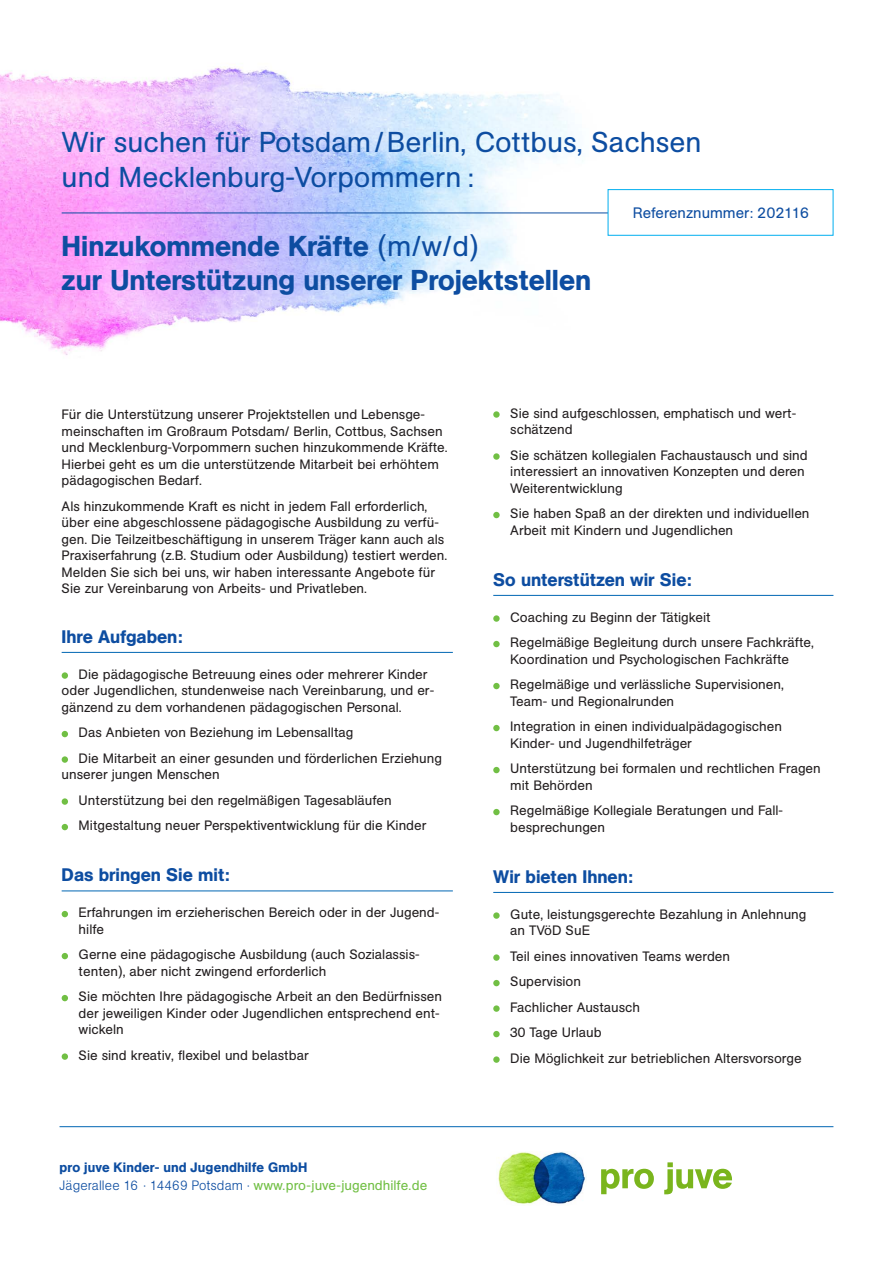
<style>
.page{position:relative;width:893px;height:1263px;background:#fff}
.page>*{position:absolute;margin:0;border:0;box-sizing:border-box;transform-origin:0 0}
.t1{font:28.5px/34.5px "AG Book Pro";color:#0d4da1}
.t2{font:500 28.5px/34.5px "AG Book Pro";color:#0d4da1}
.t3{font:500 18px "AG Book Pro";color:#0d4da1}
.t4{font:15px "AG Book Pro";color:#0d4da1}
.t5{font:13.5px/16.5px "AG Book Pro";color:#231f20}
.t6{font:500 13.5px/18px "AG Book Pro";letter-spacing:.01em;color:#0d4da1}
.s1{font-weight:400}
.s2{font-weight:300}
.s3{font-weight:400;color:#71bf44}
</style>
<div class="page">
<img style="left:0;top:66px;width:608px;height:394px">
<hr style="left:62px;top:652px;width:391px;height:1px;background:#0166b3">
<hr style="left:62px;top:891px;width:391px;height:1px;background:#0166b3">
<div style="left:62px;top:672px;width:6px;height:7px;background:#71bf44;border-radius:50%"></div>
<svg style="left:62px;top:731px;width:6px;height:6px"></svg>
<div style="left:62px;top:756px;width:6px;height:7px;background:#71bf44;border-radius:50%"></div>
<div style="left:62px;top:798px;width:6px;height:7px;background:#71bf44;border-radius:50%"></div>
<svg style="left:62px;top:824px;width:6px;height:6px"></svg>
<svg style="left:62px;top:911px;width:6px;height:6px"></svg>
<svg style="left:62px;top:953px;width:6px;height:6px"></svg>
<svg style="left:62px;top:995px;width:6px;height:6px"></svg>
<div style="left:62px;top:1053px;width:6px;height:7px;background:#71bf44;border-radius:50%"></div>
<hr style="left:493px;top:595px;width:340px;height:1px;background:#0166b3">
<hr style="left:493px;top:892px;width:340px;height:1px;background:#0166b3">
<svg style="left:493px;top:411px;width:7px;height:7px"></svg>
<svg style="left:493px;top:453px;width:7px;height:7px"></svg>
<div style="left:493px;top:512px;width:7px;height:6px;background:#71bf44;border-radius:50%"></div>
<svg style="left:493px;top:615px;width:7px;height:7px"></svg>
<div style="left:493px;top:641px;width:7px;height:6px;background:#71bf44;border-radius:50%"></div>
<div style="left:493px;top:683px;width:7px;height:6px;background:#71bf44;border-radius:50%"></div>
<div style="left:493px;top:725px;width:7px;height:6px;background:#71bf44;border-radius:50%"></div>
<div style="left:493px;top:767px;width:7px;height:6px;background:#71bf44;border-radius:50%"></div>
<div style="left:493px;top:809px;width:7px;height:6px;background:#71bf44;border-radius:50%"></div>
<svg style="left:493px;top:912px;width:7px;height:7px"></svg>
<svg style="left:493px;top:954px;width:7px;height:7px"></svg>
<div style="left:493px;top:980px;width:7px;height:6px;background:#71bf44;border-radius:50%"></div>
<svg style="left:493px;top:1005px;width:7px;height:7px"></svg>
<div style="left:493px;top:1031px;width:7px;height:6px;background:#71bf44;border-radius:50%"></div>
<svg style="left:493px;top:1056px;width:7px;height:7px"></svg>
<hr style="left:62px;top:213px;width:771px;height:1px;background:#0d4da1">
<hr style="left:60px;top:1126px;width:773px;height:1px;background:#0166b3">
<img style="left:498px;top:1152px;width:88px;height:52px">
<svg style="left:601px;top:1162px;width:131px;height:32px"></svg>
<div style="left:608px;top:190px;width:225px;height:45px;background:#fff"></div>
<div style="left:608px;top:189px;width:225px;height:47px;border:1px solid #00aeef"></div>
<h1 class="t1" style="left:62px;top:124px;width:641px">Wir suchen für Potsdam/Berlin, Cottbus, Sachsen und Mecklenburg-Vorpommern :</h1>
<h1 class="t2" style="left:62px;top:228px;width:531px">Hinzukommende Kräfte <span class="s1">(m/w/d)<br></span>zur Unterstützung unserer Projektstellen</h1>
<p class="t4" style="left:633px;top:203px;width:177px">Referenznummer: 202116</p>
<p class="t5" style="left:62px;top:406px;width:387px">Für die Unterstützung unserer Projektstellen und Lebensge&shy;meinschaften im Großraum Potsdam/ Berlin, Cottbus, Sachsen und Mecklenburg-Vorpommern suchen hinzukommende Kräfte.<br>Hierbei geht es um die unterstützende Mitarbeit bei erhöhtem pädagogischen Bedarf.</p>
<p class="t5" style="left:62px;top:498px;width:387px">Als hinzukommende Kraft es nicht in jedem Fall erforderlich, über eine abgeschlossene pädagogische Ausbildung zu verfü&shy;gen. Die Teilzeitbeschäftigung in unserem Träger kann auch als Praxiserfahrung (z.B. Studium oder Ausbildung) testiert werden.<br>Melden Sie sich bei uns, wir haben interessante Angebote für Sie zur Vereinbarung von Arbeits- und Privatleben.</p>
<h2 class="t3" style="left:62px;top:625px;width:123px">Ihre Aufgaben:</h2>
<p class="t5" style="left:62px;top:666px;width:374px;text-indent:17px">Die pädagogische Betreuung eines oder mehrerer Kinder oder Jugendlichen, stundenweise nach Vereinbarung, und er&shy;gänzend zu dem vorhandenen pädagogischen Personal.</p>
<p class="t5" style="left:79px;top:720px;width:365px;line-height:25.5px">Das Anbieten von Beziehung im Lebensalltag<br>Die Mitarbeit an einer gesunden und förderlichen Erziehung</p>
<p class="t5" style="left:79px;top:762px;width:349px;line-height:25.5px;text-indent:-17px">unserer jungen Menschen<br>Unterstützung bei den regelmäßigen Tagesabläufen<br>Mitgestaltung neuer Perspektiventwicklung für die Kinder</p>
<h2 class="t3" style="left:62px;top:863px;width:169px">Das bringen Sie mit:</h2>
<p class="t5" style="left:79px;top:904px;width:362px">Erfahrungen im erzieherischen Bereich oder in der Jugend&shy;hilfe</p>
<p class="t5" style="left:79px;top:946px;width:342px">Gerne eine pädagogische Ausbildung (auch Sozialassis&shy;tenten), aber nicht zwingend erforderlich</p>
<p class="t5" style="left:79px;top:988px;width:365px">Sie möchten Ihre pädagogische Arbeit an den Bedürfnissen der jeweiligen Kinder oder Jugendlichen entsprechend ent&shy;wickeln</p>
<p class="t5" style="left:79px;top:1047px;width:232px">Sie sind kreativ, flexibel und belastbar</p>
<p class="t6" style="left:60px;top:1158px;width:369px">pro juve Kinder- und Jugendhilfe GmbH<br><span class="s2">Jägerallee 16 · 14469 Potsdam ·</span> <span class="s3">www.pro-juve-jugendhilfe.de</span></p>
<p class="t5" style="left:510px;top:405px;width:287px">Sie sind aufgeschlossen, emphatisch und wert&shy;schätzend</p>
<p class="t5" style="left:510px;top:447px;width:299px">Sie schätzen kollegialen Fachaustausch und sind interessiert an innovativen Konzepten und deren<br>Weiterentwicklung</p>
<p class="t5" style="left:510px;top:505px;width:301px">Sie haben Spaß an der direkten und individuellen<br>Arbeit mit Kindern und Jugendlichen</p>
<h2 class="t3" style="left:493px;top:568px;width:200px">So unterstützen wir Sie:</h2>
<p class="t5" style="left:510px;top:604px;width:305px;line-height:25.5px">Coaching zu Beginn der Tätigkeit<br>Regelmäßige Begleitung durch unsere Fachkräfte,</p>
<p class="t5" style="left:510px;top:646px;width:280px;line-height:25.5px">Koordination und Psychologischen Fachkräfte<br>Regelmäßige und verlässliche Supervisionen,</p>
<p class="t5" style="left:510px;top:688px;width:273px;line-height:25.5px">Team- und Regionalrunden<br>Integration in einen individualpädagogischen</p>
<p class="t5" style="left:510px;top:730px;width:312px;line-height:25.5px">Kinder- und Jugendhilfeträger<br>Unterstützung bei formalen und rechtlichen Fragen</p>
<p class="t5" style="left:510px;top:772px;width:274px;line-height:25.5px">mit Behörden<br>Regelmäßige Kollegiale Beratungen und Fall-</p>
<p class="t5" style="left:510px;top:819px;width:96px">besprechungen</p>
<h2 class="t3" style="left:493px;top:865px;width:141px">Wir bieten Ihnen:</h2>
<p class="t5" style="left:510px;top:906px;width:298px">Gute, leistungsgerechte Bezahlung in Anlehnung an TVöD SuE</p>
<p class="t5" style="left:510px;top:943px;width:293px;line-height:25.5px">Teil eines innovativen Teams werden<br>Supervision<br>Fachlicher Austausch<br>30 Tage Urlaub<br>Die Möglichkeit zur betrieblichen Altersvorsorge</p>
</div>
